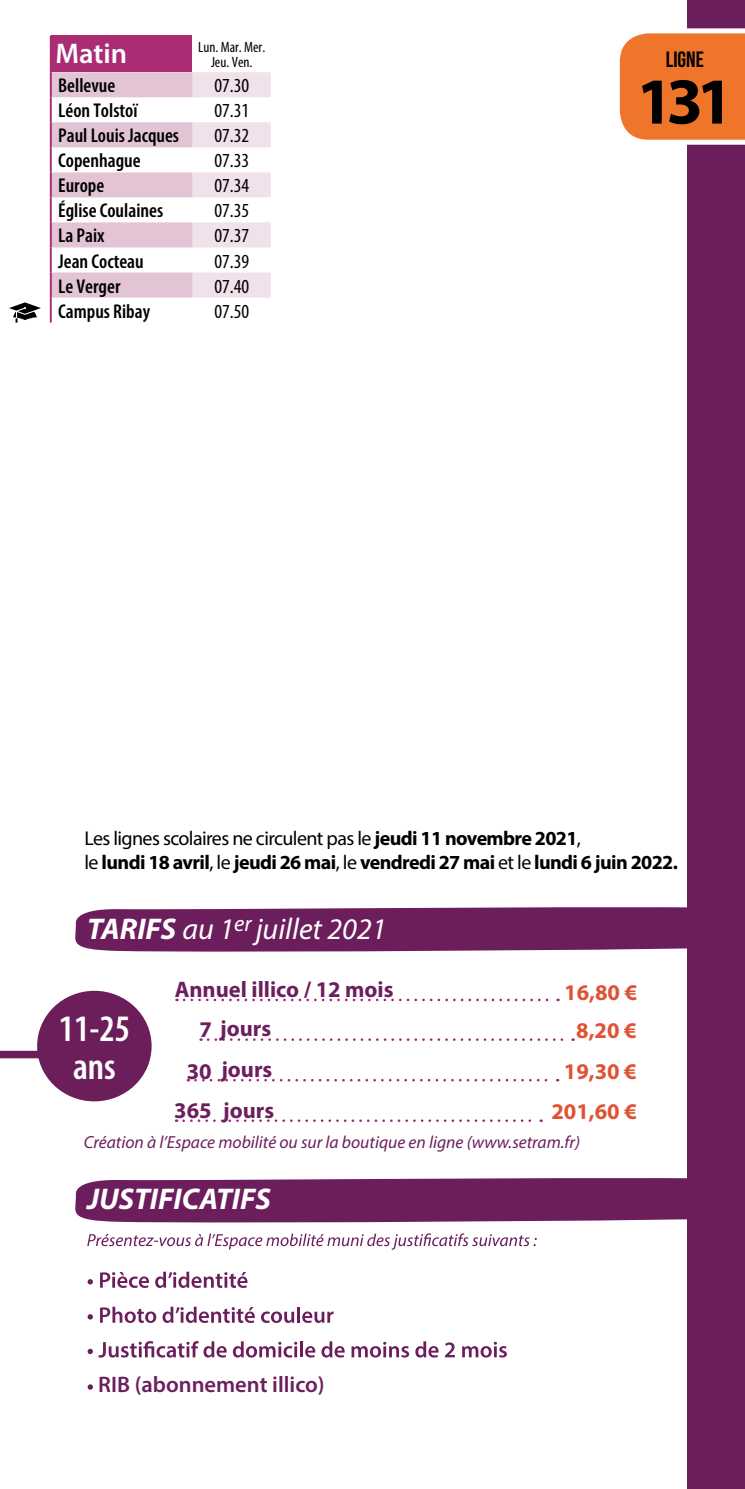
<style>
.page{position:relative;width:745px;height:1489px;background:#fff}
.page>*{position:absolute;margin:0;border:0;box-sizing:border-box;transform-origin:0 0}
.t1{font:700 66px "Myriad Pro";color:#000}
.t2{font:600 condensed 37.5px/37.5px "Myriad Pro";color:#fff;text-align:center}
.t3{font:italic 30px "Myriad Pro";color:#fff}
.t4{font:italic 700 30px "Myriad Pro";color:#fff}
.t5{font:600 28.5px "Myriad Pro";color:#fff}
.t6{font:700 22.5px/40.8px "Myriad Pro";color:#6c1f5d}
.t7{font:700 22.5px/40.5px "Myriad Pro";color:#df5334;text-align:right}
.t8{font:600 22.5px "Myriad Pro";color:#6c1f5d}
.t9{font:22.25px "Bebas Neue";color:#000}
.t10{font:700 20px/24px "Myriad Pro";letter-spacing:-.03em;color:#000}
.t11{font:600 condensed 20px "Myriad Pro";color:#000}
.t12{font:condensed 20px "Myriad Pro";color:#000}
.t13{font:italic 17.5px "Myriad Pro";color:#6c1f5d}
.t14{font:condensed 15px/15px "Myriad Pro";color:#000;text-align:center}
.s1{font-weight:400}
.s2{font-weight:700}
</style>
<div class="page">
<div style="left:686px;top:0;width:58px;height:1488px;background:#6c1e5c"></div>
<div style="left:51px;top:35px;width:141px;height:37px;background:#aa2d73"></div>
<svg style="left:52px;top:72px;width:218px;height:225px"></svg>
<hr style="left:50px;top:35px;width:2px;height:37px;background:#aa2d73">
<hr style="left:50px;top:72px;width:2px;height:25px;background:#aa2d73">
<hr style="left:50px;top:97px;width:2px;height:25px;background:#aa2d73">
<hr style="left:50px;top:122px;width:2px;height:25px;background:#aa2d73">
<hr style="left:50px;top:147px;width:2px;height:25px;background:#aa2d73">
<hr style="left:50px;top:172px;width:2px;height:25px;background:#aa2d73">
<hr style="left:50px;top:197px;width:2px;height:25px;background:#aa2d73">
<hr style="left:50px;top:222px;width:2px;height:25px;background:#aa2d73">
<hr style="left:50px;top:247px;width:2px;height:25px;background:#aa2d73">
<hr style="left:50px;top:272px;width:2px;height:25px;background:#aa2d73">
<hr style="left:50px;top:297px;width:2px;height:25px;background:#aa2d73">
<svg style="left:619px;top:26px;width:125px;height:121px;background:#ed8546"></svg>
<svg style="left:9px;top:302px;width:32px;height:20px"></svg>
<div style="left:0;top:1050px;width:87px;height:8px;background:#6c1e5b"></div>
<div style="left:37px;top:990px;width:114px;height:111px;background:#6c1e5b;border-radius:50%"></div>
<svg style="left:184px;top:998px;width:374px;height:3px"></svg>
<svg style="left:208px;top:1038px;width:365px;height:2px"></svg>
<svg style="left:195px;top:1079px;width:362px;height:2px"></svg>
<svg style="left:183px;top:1119px;width:358px;height:2px"></svg>
<svg style="left:75px;top:903px;width:612px;height:50px;background:#834175"></svg>
<svg style="left:75px;top:1173px;width:612px;height:50px;background:#834175"></svg>
<svg style="left:87px;top:1233px;width:449px;height:16px"></svg>
<svg style="left:87px;top:1279px;width:6px;height:5px"></svg>
<svg style="left:100px;top:1272px;width:49px;height:15px"></svg>
<svg style="left:155px;top:1271px;width:92px;height:16px"></svg>
<svg style="left:87px;top:1314px;width:6px;height:5px"></svg>
<svg style="left:100px;top:1306px;width:56px;height:16px"></svg>
<svg style="left:162px;top:1306px;width:92px;height:16px"></svg>
<svg style="left:261px;top:1311px;width:33px;height:11px"></svg>
<hr style="left:297px;top:1306px;width:3px;height:16px;background:#6c1e5c">
<svg style="left:302px;top:1311px;width:31px;height:11px"></svg>
<svg style="left:87px;top:1341px;width:139px;height:16px"></svg>
<svg style="left:233px;top:1341px;width:64px;height:16px"></svg>
<hr style="left:300px;top:1341px;width:3px;height:16px;background:#6c1e5c">
<svg style="left:305px;top:1346px;width:10px;height:11px"></svg>
<svg style="left:321px;top:1341px;width:23px;height:16px"></svg>
<svg style="left:351px;top:1341px;width:58px;height:16px"></svg>
<svg style="left:415px;top:1341px;width:23px;height:16px"></svg>
<svg style="left:444px;top:1342px;width:10px;height:15px"></svg>
<svg style="left:462px;top:1341px;width:44px;height:16px"></svg>
<svg style="left:87px;top:1384px;width:6px;height:5px"></svg>
<h3 class="t5" style="left:55px;top:35px;width:73px">Matin</h3>
<p class="t14" style="left:198px;top:39px;width:68px">Lun. Mar. Mer.<br>Jeu. Ven.</p>
<p class="t11" style="left:58px;top:73px;width:59px">Bellevue</p>
<p class="t12" style="left:214px;top:74px;width:36px">07.30</p>
<p class="t11" style="left:58px;top:98px;width:81px">Léon Tolstoï</p>
<p class="t12" style="left:214px;top:99px;width:36px">07.31</p>
<p class="t11" style="left:58px;top:123px;width:122px">Paul Louis Jacques</p>
<p class="t12" style="left:214px;top:124px;width:36px">07.32</p>
<p class="t11" style="left:58px;top:148px;width:84px">Copenhague</p>
<p class="t12" style="left:214px;top:149px;width:36px">07.33</p>
<p class="t11" style="left:58px;top:173px;width:48px">Europe</p>
<p class="t12" style="left:214px;top:174px;width:36px">07.34</p>
<p class="t11" style="left:58px;top:198px;width:106px">Église Coulaines</p>
<p class="t12" style="left:214px;top:199px;width:36px">07.35</p>
<p class="t11" style="left:58px;top:223px;width:48px">La Paix</p>
<p class="t12" style="left:214px;top:224px;width:36px">07.37</p>
<p class="t11" style="left:58px;top:248px;width:87px">Jean Cocteau</p>
<p class="t12" style="left:214px;top:249px;width:36px">07.39</p>
<p class="t11" style="left:58px;top:273px;width:64px">Le Verger</p>
<p class="t12" style="left:214px;top:274px;width:36px">07.40</p>
<p class="t11" style="left:58px;top:298px;width:93px">Campus Ribay</p>
<p class="t12" style="left:214px;top:299px;width:36px">07.50</p>
<p class="t9" style="left:665px;top:47px;width:40px">LIGNE</p>
<h1 class="t1" style="left:636px;top:58px;width:98px">131</h1>
<p class="t10" style="left:84px;top:825px;width:594px"><span class="s1">Les lignes scolaires ne circulent pas le</span> jeudi 11 novembre 2021<span class="s1">,<br>le</span> lundi 18 avril<span class="s1">, le</span> jeudi 26 mai<span class="s1">, le</span> vendredi 27 mai <span class="s1">et le</span> lundi 6 juin 2022.</p>
<h3 class="t3" style="left:87px;top:910px;width:300px"><span class="s2">TARIFS</span> au 1<sup>er</sup> juillet 2021</h3>
<p class="t6" style="left:175px;top:968px;width:220px">Annuel illico / 12 mois</p>
<p class="t7" style="left:564px;top:971px;width:74px">16,80 €</p>
<p class="t6" style="left:199px;top:1007px;width:73px">7 jours</p>
<p class="t7" style="left:551px;top:1009px;width:87px">8,20 €<br>19,30 €<br>201,60 €</p>
<h2 class="t2" style="left:59px;top:1009px;width:73px">11-25 ans</h2>
<p class="t6" style="left:174px;top:1048px;width:100px;text-indent:12px">30 jours<br>365</p>
<p class="t13" style="left:84px;top:1131px;width:497px">Création à l’Espace mobilité ou sur la boutique en ligne (www.setram.fr)</p>
<p class="t6" style="left:223px;top:1088px;width:52px">jours</p>
<h3 class="t4" style="left:87px;top:1179px;width:185px">JUSTIFICATIFS</h3>
<p class="t8" style="left:98px;top:1370px;width:228px">RIB (abonnement illico)</p>
</div>
